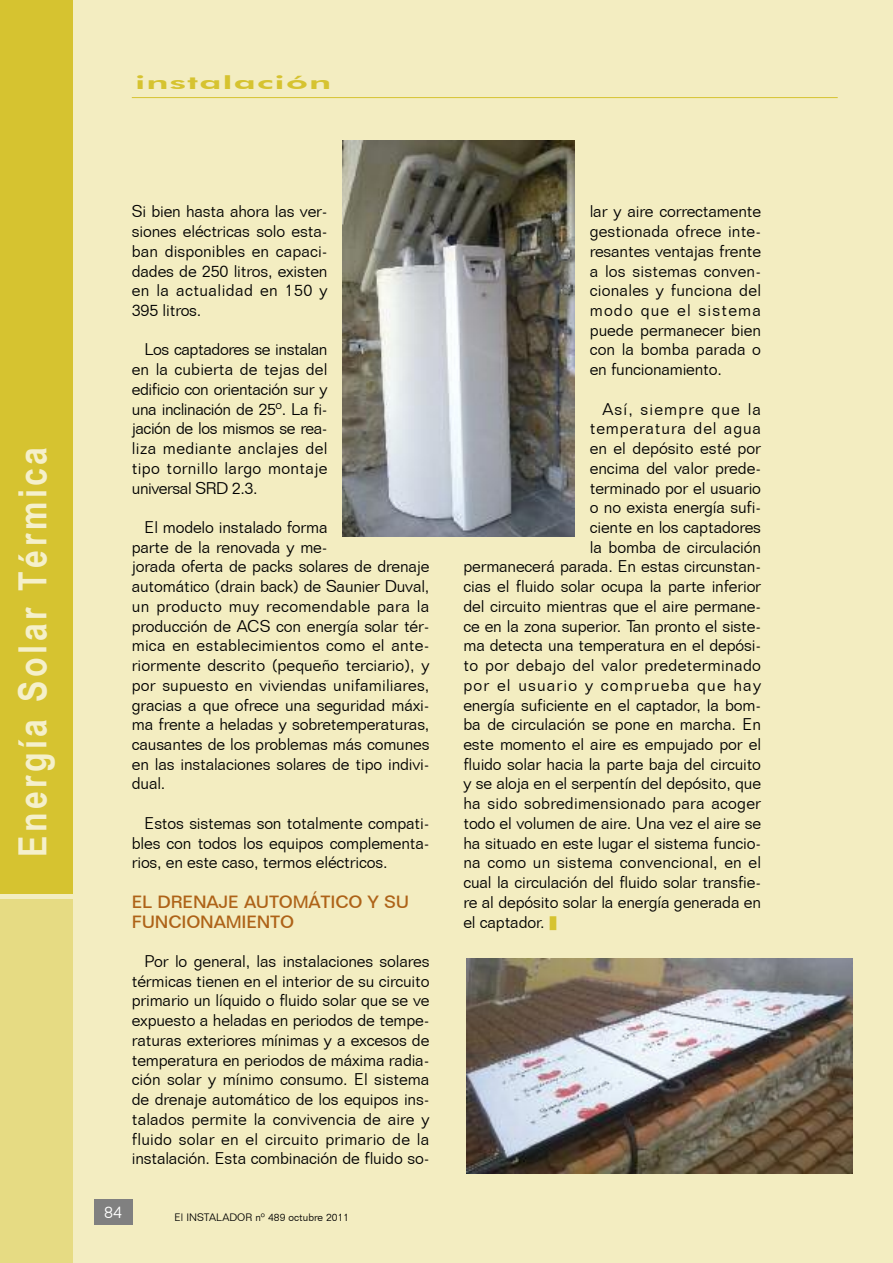
<style>
.page{position:relative;width:893px;height:1263px;background:#f3edc1}
.page>*{position:absolute;margin:0;border:0;box-sizing:border-box;transform-origin:0 0}
.t1{font:700 39px "Arial Narrow";letter-spacing:.09em;color:#f5f0cb}
.t2{font:800 18px "Futura BT";letter-spacing:.03em;color:#d6c330;scale:2 1}
.t3{font:500 17.25px/19.8px "Folio BT";letter-spacing:-.01em;color:#ae6318}
.t4{font:300 16.5px/19.8px "Folio BT";letter-spacing:-.01em;color:#000;text-align:justify}
.t5{font:300 16.5px "Folio BT";letter-spacing:.02em;color:#000}
.t6{font:300 16.5px "Folio BT";letter-spacing:.01em;color:#000}
.t7{font:300 16.5px "Folio BT";letter-spacing:.07em;color:#000}
.t8{font:300 16.5px "Folio BT";letter-spacing:.05em;color:#000}
.t9{font:300 16.5px "Folio BT";letter-spacing:.065em;color:#000}
.t10{font:300 16.5px "Folio BT";color:#fff}
.t11{font:300 10.5px "Folio BT";color:#000}
</style>
<div class="page">
<div style="left:0;top:0;width:72px;height:894px;background:#d6c330"></div>
<div style="left:0;top:899px;width:72px;height:364px;background:#e6db83"></div>
<hr style="left:132px;top:97px;width:706px;height:1px;background:#d6c330">
<div style="left:94px;top:1199px;width:38px;height:26px;background:#808080"></div>
<img style="left:467px;top:959px;width:385px;height:215px">
<img style="left:343px;top:141px;width:232px;height:396px">
<h1 class="t1" style="left:10px;top:857px;width:412px;rotate:-90deg">Energía Solar Térmica</h1>
<p class="t2" style="left:135px;top:71px;width:100px">instalación</p>
<p class="t4" style="left:132px;top:201px;width:197px">Si bien hasta ahora las ver&shy;siones eléctricas solo esta&shy;ban disponibles en capaci&shy;dades de 250 litros, existen en la actualidad en 150 y 395 litros.</p>
<p class="t4" style="left:132px;top:340px;width:197px;text-indent:13px">Los captadores se instalan en la cubierta de tejas del edificio con orientación sur y una inclinación de 25º. La fi&shy;jación de los mismos se rea&shy;liza mediante anclajes del tipo tornillo largo montaje universal SRD 2.3.</p>
<p class="t4" style="left:132px;top:517px;width:299px;text-align:left;text-indent:13px">El modelo instalado forma<br>parte de la renovada y me-<br>jorada oferta de packs solares de drenaje automático (drain back) de Saunier Duval, un producto muy recomendable para la producción de ACS con energía solar tér&shy;mica en establecimientos como el ante&shy;riormente descrito (pequeño terciario), y por supuesto en viviendas unifamiliares, gracias a que ofrece una seguridad máxi&shy;ma frente a heladas y sobretemperaturas, causantes de los problemas más comunes en las instalaciones solares de tipo indivi&shy;dual.</p>
<p class="t4" style="left:132px;top:813px;width:299px;text-indent:13px">Estos sistemas son totalmente compati&shy;bles con todos los equipos complementa&shy;rios, en este caso, termos eléctricos.</p>
<p class="t3" style="left:132px;top:892px;width:279px">EL DRENAJE AUTOMÁTICO Y SU<br>FUNCIONAMIENTO</p>
<p class="t4" style="left:132px;top:951px;width:299px;text-indent:13px">Por lo general, las instalaciones solares térmicas tienen en el interior de su circuito primario un líquido o fluido solar que se ve expuesto a heladas en periodos de tempe&shy;raturas exteriores mínimas y a excesos de temperatura en periodos de máxima radia&shy;ción solar y mínimo consumo. El sistema de drenaje automático de los equipos ins&shy;talados permite la convivencia de aire y fluido solar en el circuito primario de la instalación. Esta combinación de fluido so-</p>
<p class="t10" style="left:104px;top:1202px;width:20px">84</p>
<p class="t11" style="left:175px;top:1211px;width:176px">El INSTALADOR nº 489 octubre 2011</p>
<p class="t4" style="left:590px;top:201px;width:173px">lar y aire correctamente gestionada ofrece inte&shy;resantes ventajas frente a los sistemas conven&shy;cionales y funciona del modo que el sistema puede permanecer bien con la bomba parada o en funcionamiento.</p>
<p class="t9" style="left:602px;top:399px;width:160px">Así, siempre que la</p>
<p class="t8" style="left:590px;top:418px;width:173px">temperatura del agua</p>
<p class="t4" style="left:590px;top:438px;width:173px">en el depósito esté por</p>
<p class="t4" style="left:590px;top:458px;width:173px">encima del valor prede-</p>
<p class="t4" style="left:590px;top:478px;width:173px">terminado por el usuario</p>
<p class="t4" style="left:590px;top:497px;width:173px">o no exista energía sufi-</p>
<p class="t4" style="left:590px;top:517px;width:173px">ciente en los captadores</p>
<p class="t4" style="left:590px;top:537px;width:173px">la bomba de circulación</p>
<p class="t4" style="left:463px;top:557px;width:299px">permanecerá parada. En estas circunstan-</p>
<p class="t4" style="left:463px;top:576px;width:299px">cias el fluido solar ocupa la parte inferior</p>
<p class="t4" style="left:463px;top:596px;width:299px">del circuito mientras que el aire permane-</p>
<p class="t4" style="left:463px;top:616px;width:299px">ce en la zona superior. Tan pronto el siste-</p>
<p class="t4" style="left:463px;top:635px;width:299px">ma detecta una temperatura en el depósi-</p>
<p class="t5" style="left:463px;top:655px;width:299px">to por debajo del valor predeterminado</p>
<p class="t7" style="left:463px;top:675px;width:299px">por el usuario y comprueba que hay</p>
<p class="t4" style="left:463px;top:695px;width:299px">energía suficiente en el captador, la bom-</p>
<p class="t4" style="left:463px;top:714px;width:299px">ba de circulación se pone en marcha. En</p>
<p class="t4" style="left:463px;top:734px;width:299px">este momento el aire es empujado por el</p>
<p class="t4" style="left:463px;top:754px;width:299px">fluido solar hacia la parte baja del circuito</p>
<p class="t4" style="left:463px;top:773px;width:299px">y se aloja en el serpentín del depósito, que</p>
<p class="t6" style="left:463px;top:793px;width:299px">ha sido sobredimensionado para acoger</p>
<p class="t4" style="left:463px;top:813px;width:299px">todo el volumen de aire. Una vez el aire se</p>
<p class="t4" style="left:463px;top:833px;width:299px">ha situado en este lugar el sistema funcio-</p>
<p class="t4" style="left:463px;top:852px;width:299px">na como un sistema convencional, en el</p>
<p class="t4" style="left:463px;top:872px;width:299px">cual la circulación del fluido solar transfie-</p>
<p class="t4" style="left:463px;top:892px;width:299px">re al depósito solar la energía generada en</p>
<p class="t4" style="left:463px;top:912px;width:83px">el captador.</p>
</div>
